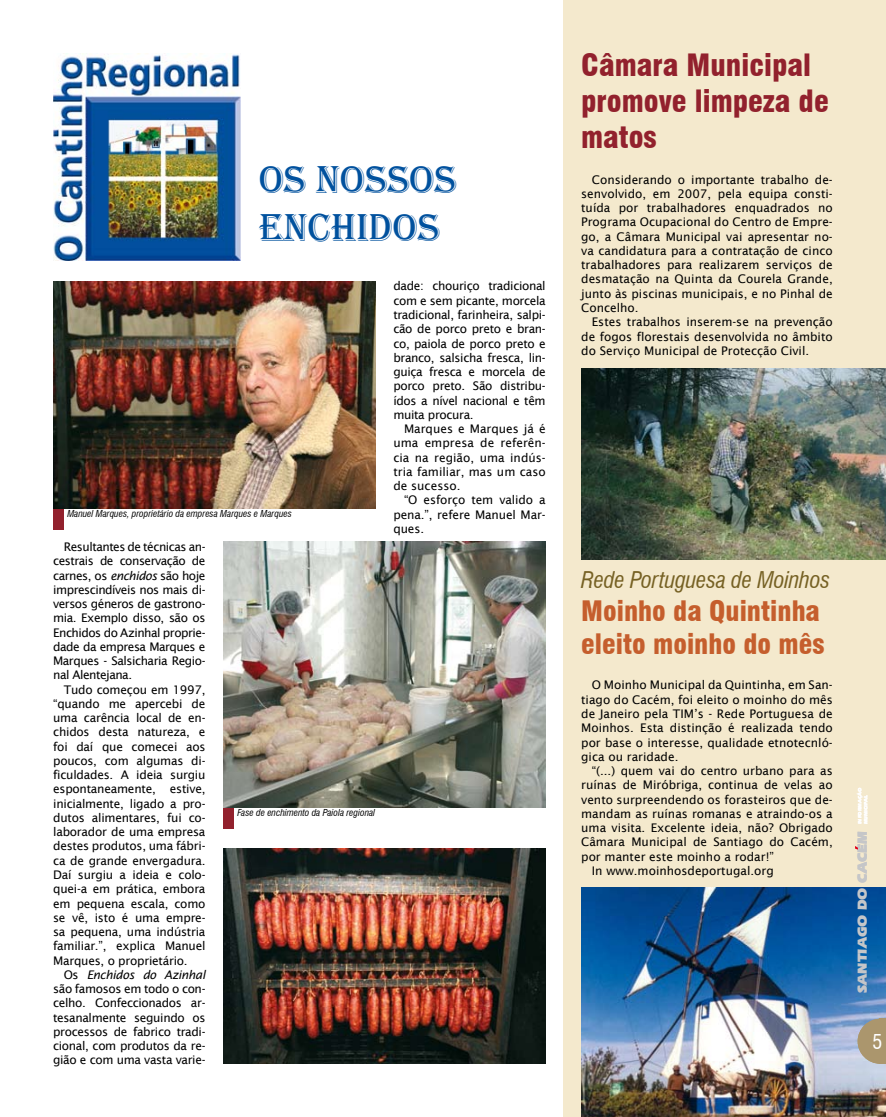
<style>
.page{position:relative;width:886px;height:1117px;background:#fff}
.page>*{position:absolute;margin:0;border:0;box-sizing:border-box;transform-origin:0 0}
.t1{font:40px/48px "Algerian";color:#00519e}
.t2{font:900 condensed 30px/36px "Swiss 721 BT";color:#92212d}
.t3{font:900 condensed 27.5px/33px "Swiss 721 BT";color:#c55e2d}
.t4{font:italic condensed 22.5px "Swiss 721 BT";letter-spacing:-.01em;color:#766124}
.t5{font:900 13.75px "Eras IT Cby BT";color:#c5c6c8}
.t6{font:11.88px/14.2px "Lucida Sans";color:#000;text-align:justify}
.t7{font:italic condensed 9.38px "Swiss 721 BT";color:#000}
.t8{font:900 5px/6px "Eras IT Cby BT";color:#fff}
.s1{font-style:italic}
</style>
<div class="page">
<div style="left:563px;top:0;width:323px;height:1116px;background:#f4e9cd"></div>
<img style="left:581px;top:887px;width:305px;height:229px">
<div style="left:223px;top:807px;width:11px;height:21px;background:#92212d"></div>
<div style="left:53px;top:508px;width:11px;height:21px;background:#92212d"></div>
<img style="left:53px;top:53px;width:188px;height:207px">
<img style="left:53px;top:281px;width:323px;height:227px">
<img style="left:223px;top:848px;width:323px;height:215px">
<img style="left:223px;top:541px;width:323px;height:266px">
<img style="left:581px;top:369px;width:305px;height:190px">
<svg style="left:857px;top:1018px;width:29px;height:45px"></svg>
<h1 class="t1" style="left:259px;top:156px;width:199px">OS NOSSOS<br>ENCHIDOS</h1>
<p class="t6" style="left:393px;top:279px;width:154px">dade: chouriço tradicional com e sem picante, morcela tradicional, farinheira, salpi&shy;cão de porco preto e bran&shy;co, paiola de porco preto e branco, salsicha fresca, lin&shy;guiça fresca e morcela de porco preto. São distribu&shy;ídos a nível nacional e têm muita procura.</p>
<p class="t6" style="left:393px;top:421px;width:154px;text-indent:11px">Marques e Marques já é uma empresa de referên&shy;cia na região, uma indús&shy;tria familiar, mas um caso de sucesso.</p>
<p class="t6" style="left:393px;top:493px;width:154px;text-indent:11px">“O esforço tem valido a pena.”, refere Manuel Mar&shy;ques.</p>
<p class="t7" style="left:67px;top:507px;width:226px">Manuel Marques, proprietário da empresa Marques e Marques</p>
<p class="t6" style="left:53px;top:539px;width:154px;text-indent:11px">Resultantes de técnicas an&shy;cestrais de conservação de carnes, os <span class="s1">enchidos</span> são hoje imprescindíveis nos mais di&shy;versos géneros de gastrono&shy;mia. Exemplo disso, são os Enchidos do Azinhal proprie&shy;dade da empresa Marques e Marques - Salsicharia Regio&shy;nal Alentejana.</p>
<p class="t6" style="left:53px;top:682px;width:154px;text-indent:11px">Tudo começou em 1997, “quando me apercebi de uma carência local de en&shy;chidos desta natureza, e foi daí que comecei aos poucos, com algumas di&shy;ficuldades. A ideia surgiu espontaneamente, estive, inicialmente, ligado a pro&shy;dutos alimentares, fui co&shy;laborador de uma empresa destes produtos, uma fábri&shy;ca de grande envergadura.<br>Daí surgiu a ideia e colo&shy;quei-a em prática, embora em pequena escala, como se vê, isto é uma empre&shy;sa pequena, uma indústria familiar.”, explica Manuel Marques, o proprietário.</p>
<p class="t6" style="left:53px;top:967px;width:154px;text-indent:11px">Os <span class="s1">Enchidos do Azinhal </span>são famosos em todo o con&shy;celho. Confeccionados ar&shy;tesanalmente seguindo os processos de fabrico tradi&shy;cional, com produtos da re&shy;gião e com uma vasta varie-</p>
<p class="t7" style="left:237px;top:806px;width:139px">Fase de enchimento da Paiola regional</p>
<h2 class="t2" style="left:581px;top:47px;width:249px">Câmara Municipal promove limpeza de matos</h2>
<p class="t6" style="left:581px;top:172px;width:253px;text-indent:11px">Considerando o importante trabalho de&shy;senvolvido, em 2007, pela equipa consti&shy;tuída por trabalhadores enquadrados no Programa Ocupacional do Centro de Empre&shy;go, a Câmara Municipal vai apresentar no&shy;va candidatura para a contratação de cinco trabalhadores para realizarem serviços de desmatação na Quinta da Courela Grande, junto às piscinas municipais, e no Pinhal de Concelho.</p>
<p class="t6" style="left:581px;top:315px;width:253px;text-indent:11px">Estes trabalhos inserem-se na prevenção de fogos florestais desenvolvida no âmbito do Serviço Municipal de Protecção Civil.</p>
<h3 class="t4" style="left:581px;top:566px;width:251px">Rede Portuguesa de Moinhos</h3>
<h3 class="t3" style="left:581px;top:594px;width:245px">Moinho da Quintinha eleito moinho do mês</h3>
<p class="t6" style="left:581px;top:678px;width:253px;text-indent:11px">O Moinho Municipal da Quintinha, em San&shy;tiago do Cacém, foi eleito o moinho do mês de Janeiro pela TIM’s - Rede Portuguesa de Moinhos. Esta distinção é realizada tendo por base o interesse, qualidade etnotecnló&shy;gica ou raridade.</p>
<p class="t6" style="left:592px;top:763px;width:242px">“(...) quem vai do centro urbano para as</p>
<p class="t6" style="left:581px;top:777px;width:253px">ruínas de Miróbriga, continua de velas ao</p>
<p class="t6" style="left:581px;top:792px;width:253px">vento surpreendendo os forasteiros que de-</p>
<p class="t6" style="left:581px;top:806px;width:253px">mandam as ruínas romanas e atraindo-os a</p>
<p class="t6" style="left:581px;top:820px;width:253px">uma visita. Excelente ideia, não? Obrigado</p>
<p class="t6" style="left:581px;top:834px;width:253px">Câmara Municipal de Santiago do Cacém,</p>
<p class="t6" style="left:581px;top:849px;width:194px">por manter este moinho a rodar!”</p>
<p class="t6" style="left:592px;top:863px;width:183px">In www.moinhosdeportugal.org</p>
<p class="t8" style="left:857px;top:824px;width:39px;rotate:-90deg">INFORMAÇÃO<br>MUNICIPAL</p>
<p class="t5" style="left:854px;top:992px;width:163px;rotate:-90deg">SANTIAGO DO CACEM</p>
</div>
